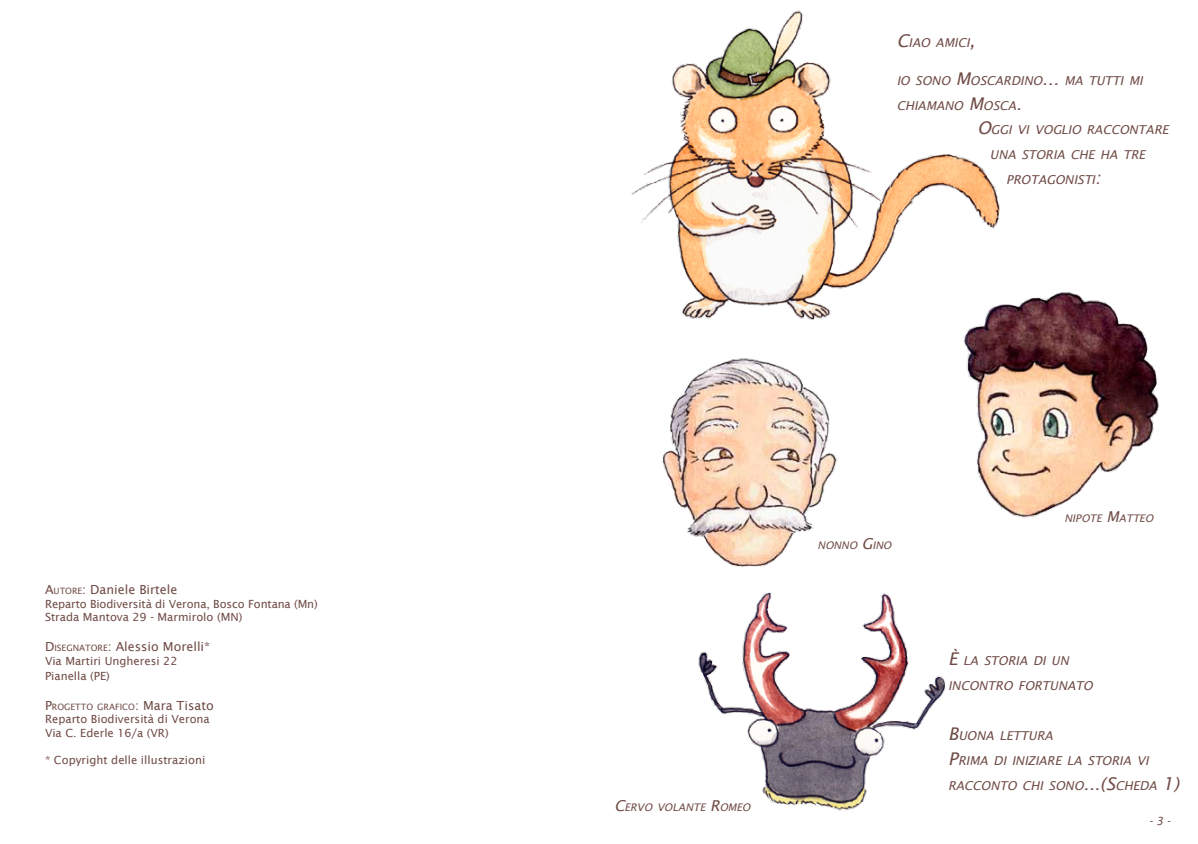
<style>
.page{position:relative;width:1198px;height:844px;background:#fff}
.page>*{position:absolute;margin:0;border:0;box-sizing:border-box;transform-origin:0 0}
.t1{font:12.5px "Lucida Sans";color:#704c47}
.t2{font:italic 12.25px/25px "Lucida Sans";color:#704c47}
.t3{font:11.25px/13.5px "Lucida Sans";color:#704c47}
.t4{font:italic 11.25px "Lucida Sans";color:#704c47}
.t5{font:italic 10.5px "Lucida Sans";color:#704c47}
.t6{font:8.75px "Lucida Sans";color:#704c47}
.s1{font-style:inherit}
.s2{font-size:8.75px}
.s3{font-size:12.5px}
.s4{font-size:17.5px}
.s5{font-size:15px}
</style>
<div class="page">
<img style="left:631px;top:10px;width:369px;height:310px">
<img style="left:698px;top:592px;width:247px;height:219px">
<img style="left:948px;top:260px;width:211px;height:259px">
<img style="left:662px;top:358px;width:176px;height:209px">
<p class="t1" style="left:45px;top:582px;width:134px"><span class="s1">A</span><span class="s2">UTORE</span>: Daniele Birtele</p>
<p class="t3" style="left:45px;top:596px;width:274px">Reparto Biodiversità di Verona, Bosco Fontana (Mn)<br>Strada Mantova 29 - Marmirolo (MN)</p>
<p class="t1" style="left:45px;top:639px;width:167px"><span class="s1">D</span><span class="s2">ISEGNATORE</span>: Alessio Morelli*</p>
<p class="t3" style="left:45px;top:653px;width:134px;line-height:15px">Via Martiri Ungheresi 22<br>Pianella (PE)</p>
<p class="t6" style="left:45px;top:701px;width:170px"><span class="s3">P</span>ROGETTO GRAFICO<span class="s3">: Mara Tisato</span></p>
<p class="t3" style="left:45px;top:712px;width:166px">Reparto Biodiversità di Verona<br>Via C. Ederle 16/a (VR)</p>
<p class="t3" style="left:45px;top:752px;width:162px">* Copyright delle illustrazioni</p>
<p class="t2" style="left:896px;top:30px;width:80px"><span class="s4">C</span>IAO AMICI<span class="s4">,</span></p>
<p class="t2" style="left:896px;top:68px;width:247px">IO SONO <span class="s4">M</span>OSCARDINO<span class="s4">...</span> MA TUTTI MI<br>CHIAMANO <span class="s4">M</span>OSCA<span class="s4">.</span></p>
<p class="t2" style="left:977px;top:117px;width:193px"><span class="s4">O</span>GGI VI VOGLIO RACCONTARE</p>
<p class="t2" style="left:990px;top:142px;width:157px">UNA STORIA CHE HA TRE</p>
<p class="t2" style="left:1006px;top:167px;width:96px">PROTAGONISTI<span class="s4">:</span></p>
<p class="t5" style="left:614px;top:800px;width:138px"><span class="s5">C</span>ERVO VOLANTE <span class="s5">R</span>OMEO</p>
<p class="t5" style="left:817px;top:539px;width:75px">NONNO <span class="s5">G</span>INO</p>
<p class="t5" style="left:1064px;top:512px;width:90px">NIPOTE <span class="s5">M</span>ATTEO</p>
<p class="t2" style="left:948px;top:648px;width:146px"><span class="s4">È</span> LA STORIA DI UN<br>INCONTRO FORTUNATO</p>
<p class="t2" style="left:948px;top:723px;width:233px"><span class="s4">B</span>UONA LETTURA<br><span class="s4">P</span>RIMA DI INIZIARE LA STORIA VI<br>RACCONTO CHI SONO<span class="s4">...(S</span>CHEDA <span class="s4">1)</span></p>
<p class="t4" style="left:1149px;top:814px;width:23px">- 3 -</p>
</div>
